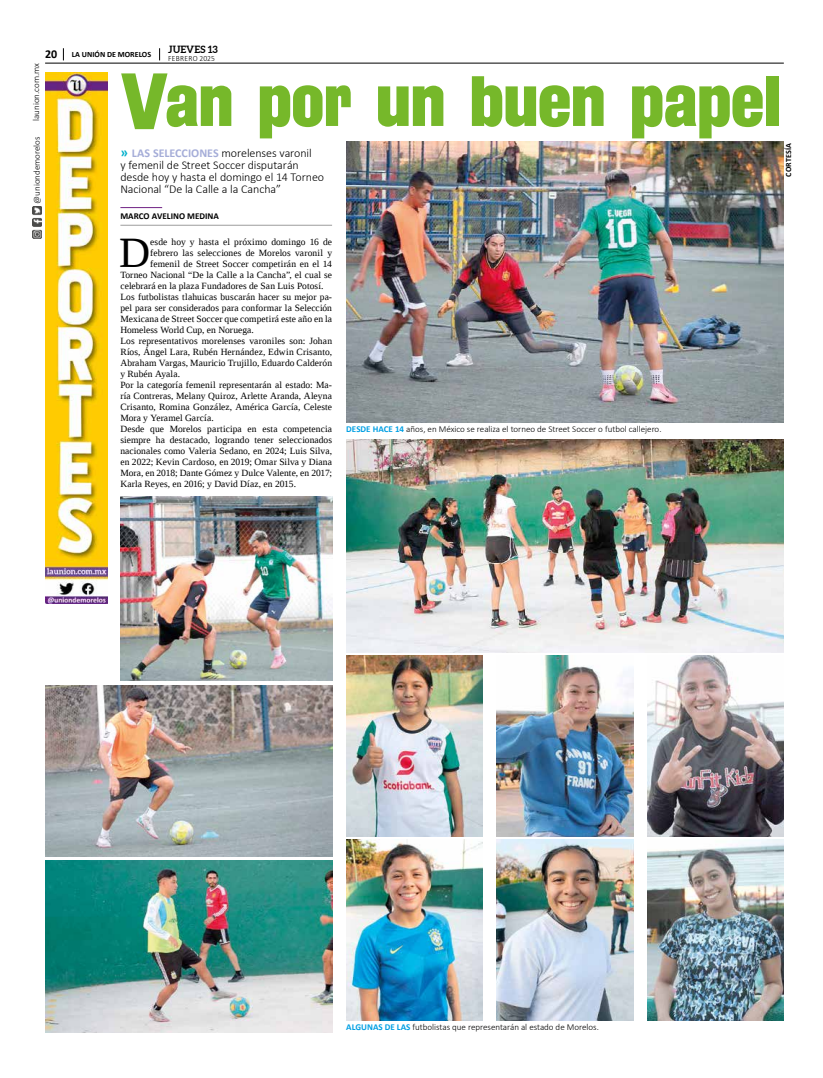
<style>
.page{position:relative;width:823px;height:1078px;background:#fff}
.page>*{position:absolute;margin:0;border:0;box-sizing:border-box;transform-origin:0 0}
.t1{font:75.9px "Florida Project Phase One";letter-spacing:-.02em;color:#76b82a}
.t2{font:43.1px "Liberation Serif";color:#000}
.t3{font:300 12px/12px "Calibri";letter-spacing:-.01em;color:#000}
.t4{font:700 10px "Aleo";letter-spacing:.005em;color:#000}
.t5{font:9.5px "Liberation Serif";letter-spacing:.01em;color:#000}
.t6{font:300 9px "Calibri";color:#000}
.t7{font:700 9px "Calibri";color:#000}
.t8{font:700 8px "Calibri";color:#000}
.t9{font:300 8px "Calibri";letter-spacing:.04em;color:#000;scale:.94 1}
.s1{font-size:12px}
.s2{font-weight:700;font-size:14px;color:#00afcb}
.s3{font-weight:700;color:#a5add8}
.s4{font-weight:700;color:#009fe3}
</style>
<div class="page">
<hr style="left:45px;top:63px;width:738px;height:1px;background:#000">
<img style="left:32px;top:206px;width:9px;height:32px">
<svg style="left:63px;top:48px;width:1px;height:12px"></svg>
<svg style="left:159px;top:48px;width:1px;height:12px"></svg>
<img style="left:45px;top:72px;width:62px;height:531px">
<img style="left:346px;top:142px;width:437px;height:280px">
<img style="left:346px;top:439px;width:437px;height:213px">
<img style="left:120px;top:496px;width:212px;height:184px">
<img style="left:45px;top:685px;width:287px;height:171px">
<img style="left:45px;top:860px;width:287px;height:172px">
<img style="left:346px;top:655px;width:136px;height:181px">
<img style="left:496px;top:655px;width:137px;height:181px">
<img style="left:647px;top:655px;width:136px;height:181px">
<img style="left:346px;top:839px;width:136px;height:181px">
<img style="left:496px;top:839px;width:137px;height:181px">
<img style="left:647px;top:839px;width:136px;height:181px">
<hr style="left:120px;top:207px;width:42px;height:1px;background:#702283">
<hr style="left:120px;top:225px;width:212px;height:1px;background:#9d9d9c">
<p class="t8" style="left:45px;top:49px;width:107px"><span class="s1">20</span> LA UNIÓN DE MORELOS</p>
<p class="t4" style="left:168px;top:44px;width:51px">JUEVES 13</p>
<p class="t9" style="left:168px;top:53px;width:51px">FEBRERO 2025</p>
<p class="t6" style="left:31px;top:121px;width:59px;rotate:-90deg">launion.com.mx</p>
<p class="t6" style="left:31px;top:203px;width:69px;rotate:-90deg">@uniondemorelos</p>
<h1 class="t1" style="left:120px;top:51px;width:662px">Van por un buen papel</h1>
<p class="t3" style="left:120px;top:146px;width:205px"><span class="s2">»</span> <span class="s3">LAS SELECCIONES</span> morelenses varonil<br>y femenil de Street Soccer disputarán desde hoy y hasta el domingo el 14 Torneo Nacional “De la Calle a la Cancha”</p>
<p class="t8" style="left:782px;top:176px;width:35px;rotate:-90deg">CORTESÍA</p>
<p class="t7" style="left:120px;top:210px;width:100px">MARCO AVELINO MEDINA</p>
<h2 class="t2" style="left:119px;top:225px;width:33px">D</h2>
<p class="t5" style="left:150px;top:236px;width:183px">esde hoy y hasta el próximo domingo 16 de</p>
<p class="t5" style="left:150px;top:247px;width:183px">febrero las selecciones de Morelos varonil y</p>
<p class="t5" style="left:150px;top:258px;width:183px">femenil de Street Soccer competirán en el 14</p>
<p class="t5" style="left:120px;top:269px;width:213px">Torneo Nacional “De la Calle a la Cancha”, el cual se</p>
<p class="t5" style="left:120px;top:280px;width:204px">celebrará en la plaza Fundadores de San Luis Potosí.</p>
<p class="t5" style="left:120px;top:291px;width:213px">Los futbolistas tlahuicas buscarán hacer su mejor pa-</p>
<p class="t5" style="left:120px;top:302px;width:213px">pel para ser considerados para conformar la Selección</p>
<p class="t5" style="left:120px;top:313px;width:213px">Mexicana de Street Soccer que competirá este año en la</p>
<p class="t5" style="left:120px;top:324px;width:135px">Homeless World Cup, en Noruega.</p>
<p class="t5" style="left:120px;top:335px;width:213px">Los representativos morelenses varoniles son: Johan</p>
<p class="t5" style="left:120px;top:346px;width:213px">Ríos, Ángel Lara, Rubén Hernández, Edwin Crisanto,</p>
<p class="t5" style="left:120px;top:357px;width:213px">Abraham Vargas, Mauricio Trujillo, Eduardo Calderón</p>
<p class="t5" style="left:120px;top:368px;width:61px">y Rubén Ayala.</p>
<p class="t5" style="left:120px;top:379px;width:213px">Por la categoría femenil representarán al estado: Ma-</p>
<p class="t5" style="left:120px;top:390px;width:213px">ría Contreras, Melany Quiroz, Arlette Aranda, Aleyna</p>
<p class="t5" style="left:120px;top:401px;width:213px">Crisanto, Romina González, América García, Celeste</p>
<p class="t5" style="left:120px;top:412px;width:95px">Mora y Yeramel García.</p>
<p class="t5" style="left:120px;top:423px;width:213px">Desde que Morelos participa en esta competencia</p>
<p class="t5" style="left:120px;top:434px;width:213px">siempre ha destacado, logrando tener seleccionados</p>
<p class="t5" style="left:120px;top:445px;width:213px">nacionales como Valeria Sedano, en 2024; Luis Silva,</p>
<p class="t5" style="left:120px;top:456px;width:213px">en 2022; Kevin Cardoso, en 2019; Omar Silva y Diana</p>
<p class="t5" style="left:120px;top:467px;width:213px">Mora, en 2018; Dante Gómez y Dulce Valente, en 2017;</p>
<p class="t5" style="left:120px;top:478px;width:177px">Karla Reyes, en 2016; y David Díaz, en 2015.</p>
<p class="t6" style="left:346px;top:423px;width:316px"><span class="s4">DESDE HACE 14</span> años, en México se realiza el torneo de Street Soccer o futbol callejero.</p>
<p class="t6" style="left:346px;top:1020px;width:254px"><span class="s4">ALGUNAS DE LAS</span> futbolistas que representarán al estado de Morelos.</p>
</div>
